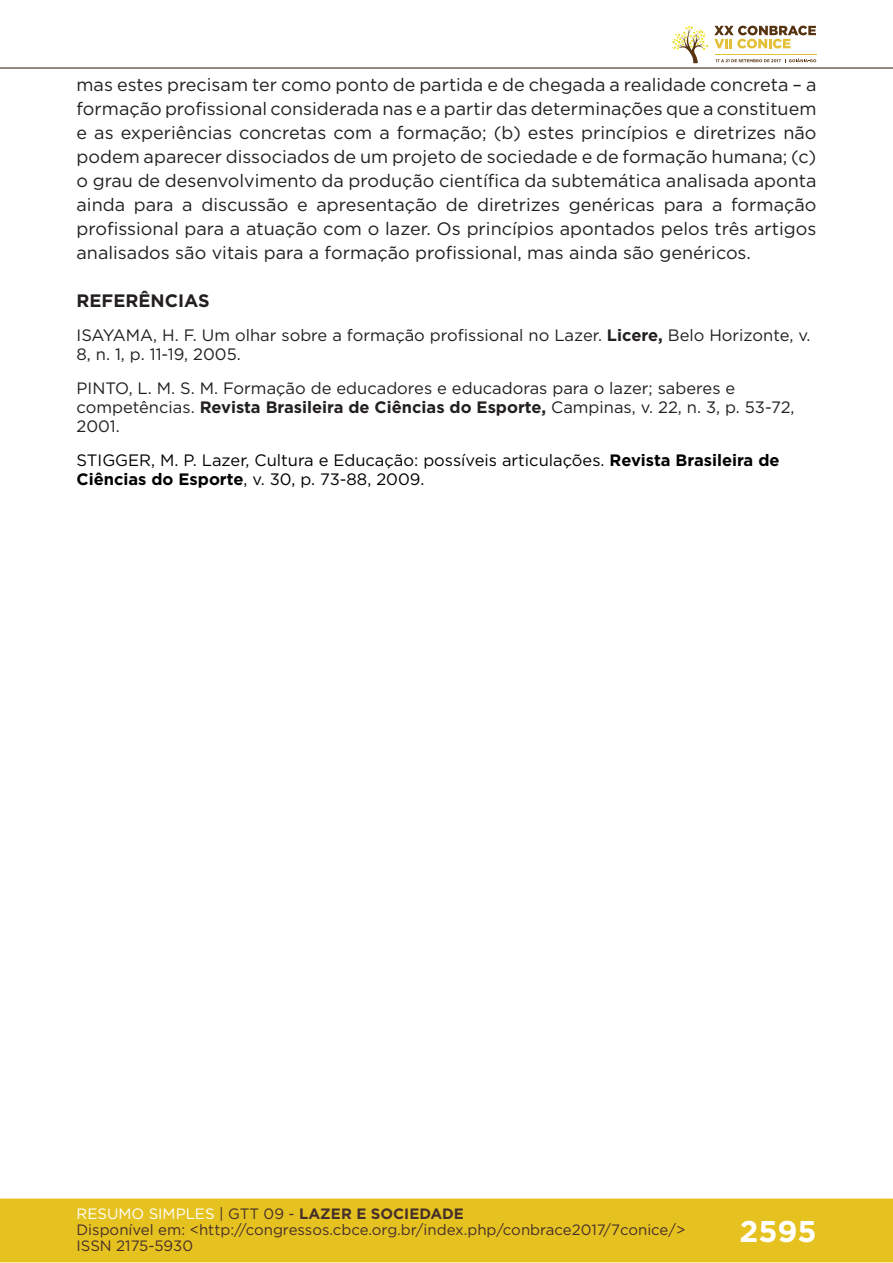
<style>
.page{position:relative;width:893px;height:1263px;background:#fff}
.page>*{position:absolute;margin:0;border:0;box-sizing:border-box;transform-origin:0 0}
.t1{font:700 30px "Gotham";color:#fff}
.t2{font:18px/24px "Gotham";color:#231f20;text-align:justify}
.t3{font:700 18px "Gotham";color:#231f20}
.t4{font:16.5px/18.9px "Gotham";color:#231f20}
.t5{font:16.5px/19px "Gotham";color:#000001}
.t6{font:15px/16px "Gotham";color:#462f2a}
.s1{font-weight:700}
.s2{color:#fff}
.s3{color:#442f2a}
.s4{font-weight:700;color:#442f2a}
</style>
<div class="page">
<div style="left:0;top:1198px;width:893px;height:64px;background:#e6c221;border:2px solid #e6c221"></div>
<hr style="left:0;top:67px;width:893px;height:2px;background:#442f2a">
<svg style="left:672px;top:26px;width:144px;height:37px"></svg>
<p class="t2" style="left:77px;top:72px;width:741px">mas estes precisam ter como ponto de partida e de chegada a realidade concreta – a formação profissional considerada nas e a partir das determinações que a constituem e as experiências concretas com a formação; (b) estes princípios e diretrizes não podem aparecer dissociados de um projeto de sociedade e de formação humana; (c) o grau de desenvolvimento da produção científica da subtemática analisada aponta ainda para a discussão e apresentação de diretrizes genéricas para a formação profissional para a atuação com o lazer. Os princípios apontados pelos três artigos analisados são vitais para a formação profissional, mas ainda são genéricos.</p>
<p class="t3" style="left:77px;top:289px;width:135px">REFERÊNCIAS</p>
<p class="t4" style="left:77px;top:325px;width:736px">ISAYAMA, H. F. Um olhar sobre a formação profissional no Lazer. <span class="s1">Licere,</span> Belo Horizonte, v.<br>8, n. 1, p. 11-19, 2005.</p>
<p class="t4" style="left:77px;top:378px;width:720px">PINTO, L. M. S. M. Formação de educadores e educadoras para o lazer; saberes e competências. <span class="s1">Revista Brasileira de Ciências do Esporte,</span> Campinas, v. 22, n. 3, p. 53-72,<br>2001.</p>
<p class="t5" style="left:77px;top:450px;width:704px">STIGGER, M. P. Lazer, Cultura e Educação: possíveis articulações. <span class="s1">Revista Brasileira de<br>Ciências do Esporte</span>, v. 30, p. 73-88, 2009.</p>
<p class="t6" style="left:77px;top:1205px;width:610px"><span class="s2">RESUMO SIMPLES</span> <span class="s3">| GTT 09 -</span> <span class="s4">LAZER E SOCIEDADE<br></span>Disponível em: &lt;http://congressos.cbce.org.br/index.php/conbrace2017/7conice/&gt;<br>ISSN 2175-5930</p>
<h1 class="t1" style="left:740px;top:1212px;width:78px">2595</h1>
</div>
